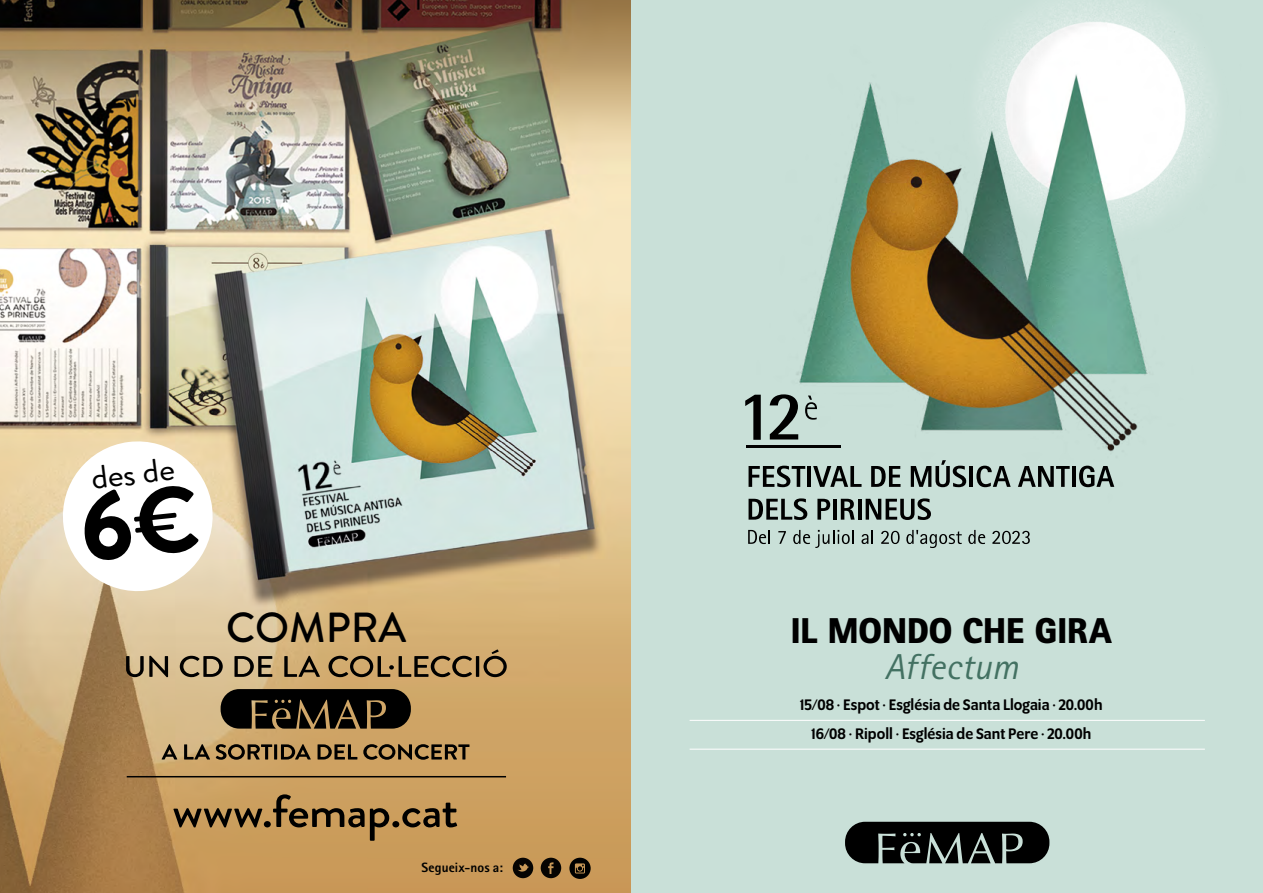
<style>
.page{position:relative;width:1263px;height:893px;background:#fff}
.page>*{position:absolute;margin:0;border:0;box-sizing:border-box;transform-origin:0 0}
.t1{font:500 42px "Brandon Grotesque";color:#000}
.t2{font:900 36px "Rotis II Sans Pro";color:#000}
.t3{font:italic 36px "Rotis II Sans Pro";letter-spacing:.015em;color:#437162}
.t4{font:32.4px "Brandon Grotesque";color:#000;scale:1.09 1}
.t5{font:500 16.5px/29px "Program OT";letter-spacing:.005em;color:#000;text-align:center}
.t6{font:700 13.5px "Rotis II Sans Pro";letter-spacing:.01em;color:#000}
</style>
<div class="page">
<img style="left:0;top:0;width:631px;height:893px">
<hr style="left:127px;top:776px;width:379px;height:1px;background:#000">
<svg style="left:173px;top:794px;width:284px;height:47px"></svg>
<svg style="left:126px;top:649px;width:381px;height:28px"></svg>
<svg style="left:162px;top:744px;width:307px;height:16px"></svg>
<svg style="left:221px;top:689px;width:190px;height:40px"></svg>
<div style="left:631px;top:0;width:632px;height:893px;background:#c9e0d8"></div>
<img style="left:754px;top:0;width:458px;height:509px">
<svg style="left:745px;top:395px;width:16px;height:45px"></svg>
<svg style="left:770px;top:394px;width:28px;height:45px"></svg>
<svg style="left:805px;top:396px;width:12px;height:24px"></svg>
<svg style="left:748px;top:466px;width:57px;height:21px"></svg>
<hr style="left:808px;top:466px;width:3px;height:21px;background:#000">
<svg style="left:813px;top:466px;width:48px;height:21px"></svg>
<svg style="left:871px;top:466px;width:29px;height:21px"></svg>
<svg style="left:911px;top:460px;width:55px;height:27px"></svg>
<hr style="left:969px;top:466px;width:4px;height:21px;background:#000">
<svg style="left:976px;top:466px;width:35px;height:21px"></svg>
<svg style="left:1018px;top:466px;width:52px;height:21px"></svg>
<hr style="left:1072px;top:466px;width:4px;height:21px;background:#000">
<svg style="left:1079px;top:466px;width:35px;height:21px"></svg>
<svg style="left:748px;top:498px;width:59px;height:22px"></svg>
<svg style="left:817px;top:499px;width:13px;height:21px"></svg>
<hr style="left:833px;top:499px;width:3px;height:21px;background:#000">
<svg style="left:841px;top:499px;width:14px;height:21px"></svg>
<hr style="left:858px;top:499px;width:3px;height:21px;background:#000">
<svg style="left:866px;top:498px;width:65px;height:22px"></svg>
<svg style="left:748px;top:530px;width:22px;height:14px"></svg>
<svg style="left:778px;top:531px;width:8px;height:13px"></svg>
<svg style="left:793px;top:530px;width:61px;height:18px"></svg>
<svg style="left:861px;top:530px;width:12px;height:14px"></svg>
<svg style="left:881px;top:531px;width:18px;height:13px"></svg>
<svg style="left:906px;top:530px;width:56px;height:18px"></svg>
<svg style="left:968px;top:530px;width:17px;height:14px"></svg>
<svg style="left:992px;top:531px;width:38px;height:13px"></svg>
<hr style="left:746px;top:445px;width:95px;height:3px;background:#000">
<svg style="left:541px;top:858px;width:20px;height:20px"></svg>
<svg style="left:513px;top:858px;width:20px;height:20px"></svg>
<svg style="left:569px;top:858px;width:22px;height:21px"></svg>
<svg style="left:575px;top:863px;width:10px;height:10px"></svg>
<svg style="left:58px;top:437px;width:159px;height:159px"></svg>
<svg style="left:571px;top:0;width:60px;height:36px;fill:#9f7e4d"></svg>
<hr style="left:690px;top:720px;width:515px;height:1px;background:#fff">
<hr style="left:690px;top:749px;width:515px;height:1px;background:#fff">
<svg style="left:845px;top:822px;width:204px;height:41px"></svg>
<h3 class="t4" style="left:88px;top:456px;width:79px;rotate:-7deg">des de</h3>
<h1 class="t1" style="left:226px;top:599px;width:182px">COMPRA</h1>
<p class="t6" style="left:421px;top:860px;width:83px">Segueix-nos a:</p>
<h2 class="t2" style="left:791px;top:610px;width:323px">IL MONDO CHE GIRA</h2>
<h2 class="t3" style="left:885px;top:646px;width:135px">Affectum</h2>
<p class="t5" style="left:800px;top:690px;width:304px">15/08 · Espot · Església de Santa Llogaia · 20.00h<br>16/08 · Ripoll · Església de Sant Pere · 20.00h</p>
</div>
